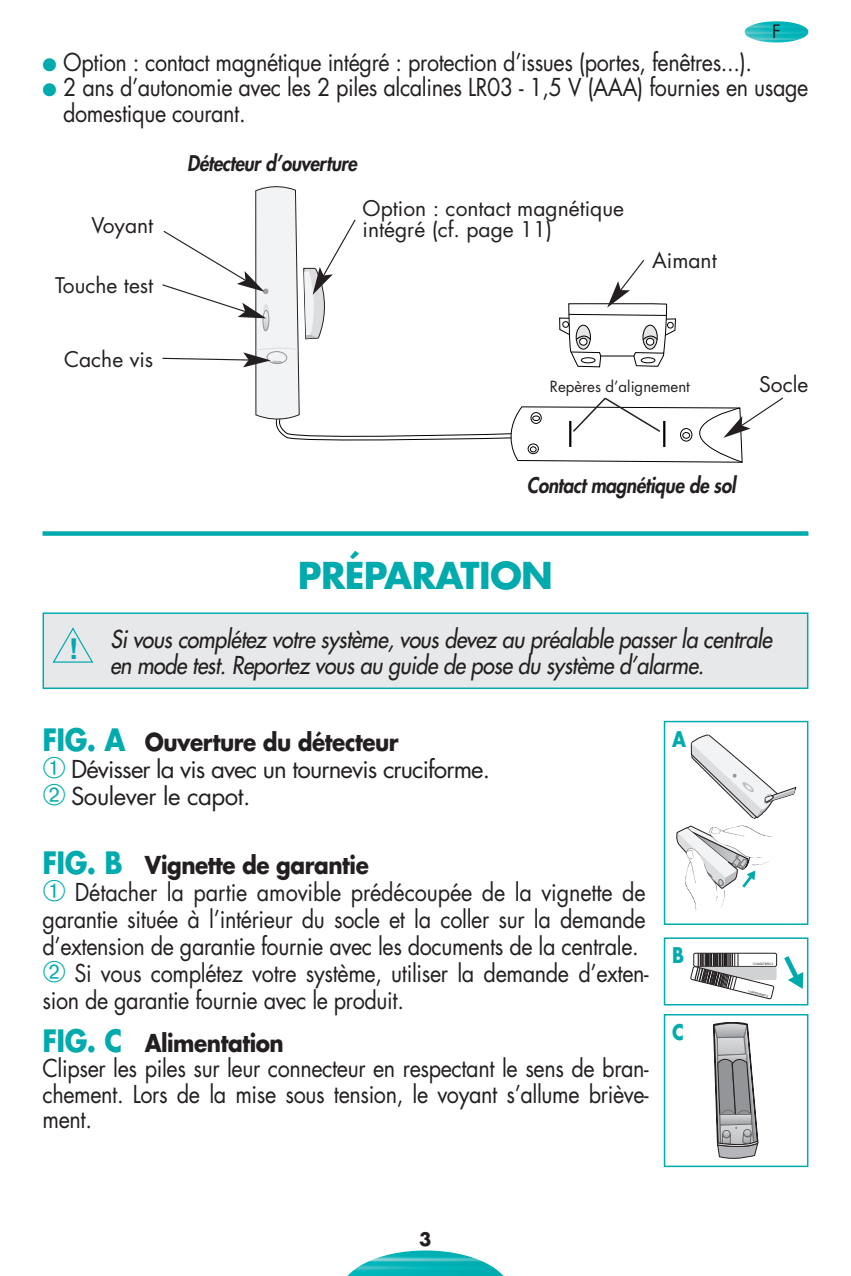
<style>
.page{position:relative;width:851px;height:1276px;background:#fff}
.page>*{position:absolute;margin:0;border:0;box-sizing:border-box;transform-origin:0 0}
.t1{font:700 36px "Futura";letter-spacing:-.02em;color:#00aaad}
.t2{font:700 28.8px "Helvetica";color:#00aaad}
.t3{font:24px/27px "Futura";letter-spacing:-.02em;color:#231f20;scale:.9 1}
.t4{font:italic 24px/25.5px "Futura";letter-spacing:-.015em;color:#231f20;scale:.9 1}
.t5{font:24px/27px "Futura";letter-spacing:-.02em;color:#231f20}
.t6{font:21px/21px "Futura";color:#231f20}
.t7{font:italic 800 21px "Futura";letter-spacing:-.015em;color:#231f20;scale:.9 1}
.t8{font:700 21px "Futura";color:#00aaad;scale:.85 1}
.t9{font:18px "Futura";color:#231f20}
.t10{font:700 18px "Futura";color:#231f20}
.t11{font:15px "Futura";color:#231f20}
.s1{color:#00aaad}
.s2{font-weight:700;font-size:30px;color:#00aaad}
.s3{font-weight:700}
</style>
<div class="page">
<img style="left:347px;top:1250px;width:157px;height:26px">
<img style="left:744px;top:21px;width:64px;height:22px">
<svg style="left:690px;top:734px;width:106px;height:84px"></svg>
<div style="left:663px;top:721px;width:145px;height:204px;border:2px solid #00aaad"></div>
<svg style="left:676px;top:825px;width:96px;height:85px"></svg>
<div style="left:693px;top:953px;width:83px;height:13px;border:1px solid #231f20;border-radius:2px"></div>
<div style="left:693px;top:967px;width:83px;height:13px;background:#d1d2d4;border-radius:2px"></div>
<svg style="left:784px;top:956px;width:20px;height:33px"></svg>
<svg style="left:690px;top:953px;width:83px;height:46px"></svg>
<div style="left:663px;top:937px;width:145px;height:68px;border:2px solid #00aaad"></div>
<svg style="left:713px;top:1022px;width:45px;height:136px;background:#a5a5a7"></svg>
<div style="left:663px;top:1014px;width:145px;height:153px;border:2px solid #00aaad"></div>
<svg style="left:162px;top:186px;width:622px;height:277px"></svg>
<div style="left:43px;top:531px;width:765px;height:5px;background:#00aaad"></div>
<div style="left:44px;top:614px;width:762px;height:73px;background:#e7e8e9"></div>
<div style="left:43px;top:612px;width:765px;height:77px;border:2px solid #00aaad"></div>
<svg style="left:53px;top:627px;width:41px;height:36px"></svg>
<p class="t9" style="left:772px;top:24px;width:10px">F</p>
<p class="t3" style="left:43px;top:51px;width:789px"><span class="s1">●</span> Option : contact magnétique intégré : protection d’issues (portes, fenêtres...).</p>
<p class="t3" style="left:63px;top:77px;width:829px;line-height:25.5px;text-indent:-21px"><span class="s1">●</span> 2 ans d’autonomie avec les 2 piles alcalines LR03 - 1,5 V (AAA) fournies en usage domestique courant.</p>
<p class="t6" style="left:91px;top:216px;width:63px">Voyant</p>
<p class="t6" style="left:55px;top:277px;width:100px">Touche test</p>
<p class="t6" style="left:64px;top:350px;width:91px">Cache vis</p>
<p class="t7" style="left:187px;top:153px;width:190px">Détecteur d’ouverture</p>
<p class="t6" style="left:362px;top:200px;width:263px">Option : contact magnétique intégré (cf. page 11)</p>
<p class="t6" style="left:652px;top:252px;width:66px">Aimant</p>
<p class="t11" style="left:549px;top:379px;width:141px">Repères d’alignement</p>
<p class="t6" style="left:759px;top:375px;width:51px">Socle</p>
<p class="t7" style="left:527px;top:475px;width:233px">Contact magnétique de sol</p>
<h1 class="t1" style="left:298px;top:559px;width:256px">PRÉPARATION</h1>
<p class="t2" style="left:68px;top:632px;width:11px">!</p>
<p class="t4" style="left:110px;top:628px;width:737px">Si vous complétez votre système, vous devez au préalable passer la centrale en mode test. Reportez vous au guide de pose du système d’alarme.</p>
<p class="t5" style="left:43px;top:730px;width:449px"><span class="s2">FIG. A</span> <span class="s3">Ouverture du détecteur<br></span><span class="s1">➀</span> Dévisser la vis avec un tournevis cruciforme.<br><span class="s1">➁</span> Soulever le capot.</p>
<p class="t3" style="left:43px;top:854px;width:675px"><span class="s2">FIG. B</span> <span class="s3">Vignette de garantie<br></span><span class="s1">➀</span> Détacher la partie amovible prédécoupée de la vignette de garantie située à l’intérieur du socle et la coller sur la demande d’extension de garantie fournie avec les documents de la centrale.<br><span class="s1">➁</span> Si vous complétez votre système, utiliser la demande d’exten&shy;sion de garantie fournie avec le produit.</p>
<p class="t3" style="left:43px;top:1032px;width:675px;line-height:25.5px"><span class="s2">FIG. C</span> <span class="s3">Alimentation<br></span>Clipser les piles sur leur connecteur en respectant le sens de bran&shy;chement. Lors de la mise sous tension, le voyant s’allume briève&shy;ment.</p>
<p class="t8" style="left:672px;top:729px;width:18px">A</p>
<p class="t8" style="left:672px;top:946px;width:16px">B</p>
<p class="t8" style="left:672px;top:1022px;width:15px">C</p>
<p class="t10" style="left:419px;top:1231px;width:14px">3</p>
</div>
